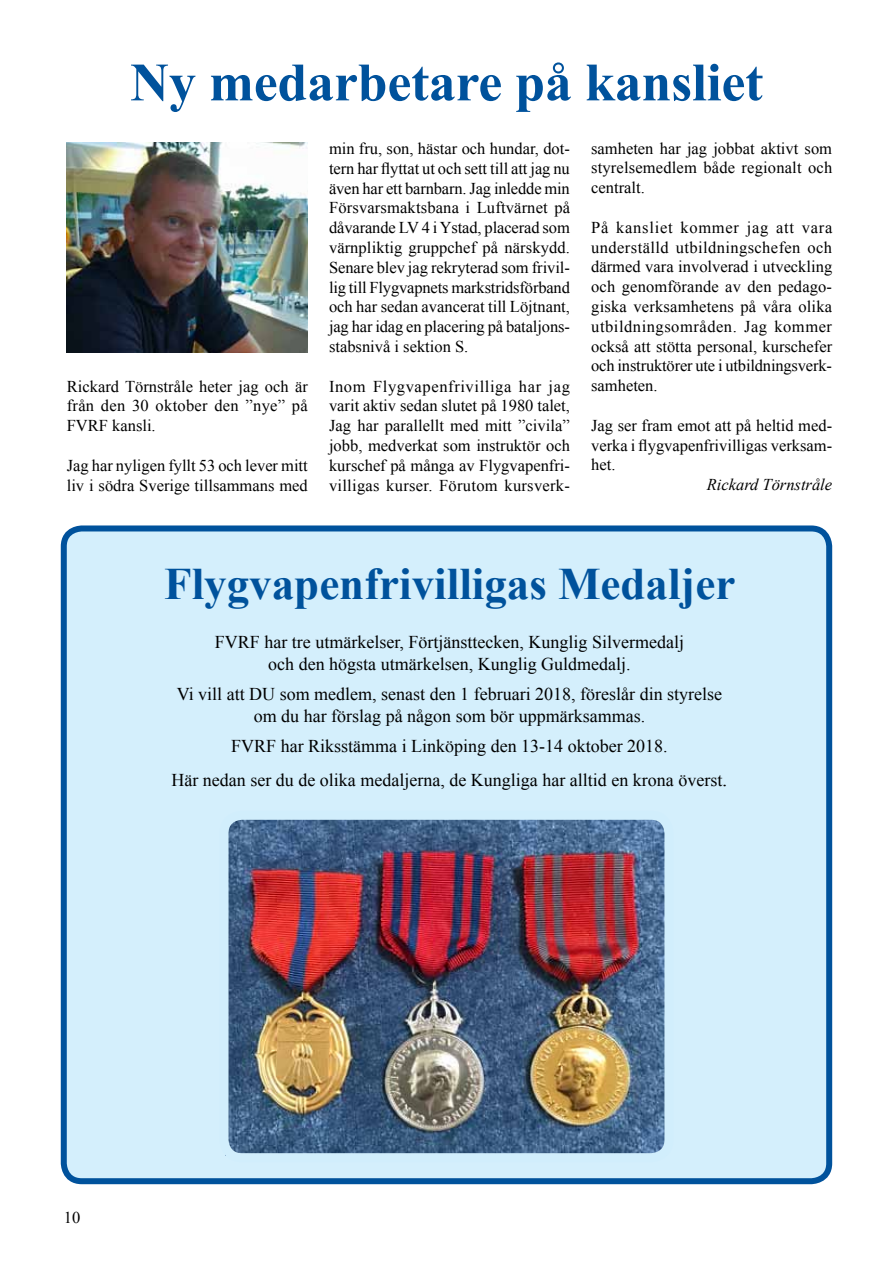
<style>
.page{position:relative;width:893px;height:1263px;background:#fff}
.page>*{position:absolute;margin:0;border:0;box-sizing:border-box;transform-origin:0 0}
.t1{font:700 54px "Times New Roman";letter-spacing:-.005em;color:#00529c}
.t2{font:700 45px "Times New Roman";color:#00529c}
.t3{font:18px/21.6px "Times New Roman";color:#000;text-align:center}
.t4{font:16.5px/19.8px "Times New Roman";color:#000;text-align:justify}
.t5{font:italic 16.5px "Times New Roman";color:#000}
.s1{font-size:21px}
</style>
<div class="page">
<img style="left:67px;top:142px;width:241px;height:211px">
<div style="left:64px;top:528px;width:765px;height:653px;background:#d4effc;border-radius:18px"></div>
<div style="left:61px;top:525px;width:771px;height:659px;border:6px solid #00529c;border-radius:18px"></div>
<img style="left:230px;top:821px;width:433px;height:331px">
<div style="left:220px;top:811px;width:453px;height:351px;border:9px solid #d1eefc;border-radius:18px"></div>
<h1 class="t1" style="left:130px;top:45px;width:634px">Ny medarbetare på kansliet</h1>
<p class="t4" style="left:67px;top:376px;width:243px">Rickard Törnstråle heter jag och är från den 30 oktober den ”nye” på FVRF kansli.</p>
<p class="t4" style="left:67px;top:455px;width:242px">Jag har nyligen fyllt 53 och lever mitt liv i södra Sverige tillsammans med</p>
<p class="t4" style="left:329px;top:138px;width:243px">min fru, son, hästar och hundar, dot&shy;tern har flyttat ut och sett till att jag nu även har ett barnbarn. Jag inledde min Försvarsmaktsbana i Luftvärnet på dåvarande LV 4 i Ystad, placerad som värnpliktig gruppchef på närskydd.<br>Senare blev jag rekryterad som frivil&shy;lig till Flygvapnets markstridsförband och har sedan avancerat till Löjtnant, jag har idag en placering på bataljons&shy;stabsnivå i sektion S.</p>
<p class="t4" style="left:329px;top:376px;width:242px">Inom Flygvapenfrivilliga har jag varit aktiv sedan slutet på 1980 talet, Jag har parallellt med mitt ”civila” jobb, medverkat som instruktör och kurschef på många av Flygvapenfri&shy;villigas kurser. Förutom kursverk-</p>
<p class="t4" style="left:591px;top:138px;width:243px">samheten har jag jobbat aktivt som styrelsemedlem både regionalt och centralt.</p>
<p class="t4" style="left:591px;top:217px;width:243px">På kansliet kommer jag att vara underställd utbildningschefen och därmed vara involverad i utveckling och genomförande av den pedago&shy;giska verksamhetens på våra olika utbildningsområden. Jag kommer också att stötta personal, kurschefer och instruktörer ute i utbildningsverk&shy;samheten.</p>
<p class="t4" style="left:591px;top:415px;width:242px">Jag ser fram emot att på heltid med&shy;verka i flygvapenfrivilligas verksam&shy;het.</p>
<p class="t5" style="left:707px;top:473px;width:127px">Rickard Törnstråle</p>
<h2 class="t2" style="left:164px;top:552px;width:573px">Flygvapenfrivilligas Medaljer</h2>
<p class="t3" style="left:215px;top:631px;width:471px">FVRF har tre utmärkelser, Förtjänsttecken, Kunglig Silvermedalj och den högsta utmärkelsen, Kunglig Guldmedalj.</p>
<p class="t3" style="left:177px;top:683px;width:547px">Vi vill att DU som medlem, senast den 1 februari 2018, föreslår din styrelse om du har förslag på någon som bör uppmärksammas.</p>
<p class="t3" style="left:171px;top:729px;width:558px;line-height:33.8px">FVRF har Riksstämma i Linköping den 13-14 oktober 2018.<br>Här nedan ser du de olika medaljerna, de Kungliga har alltid en krona överst<span class="s1">.</span></p>
<p class="t4" style="left:64px;top:1208px;width:18px">10</p>
</div>
